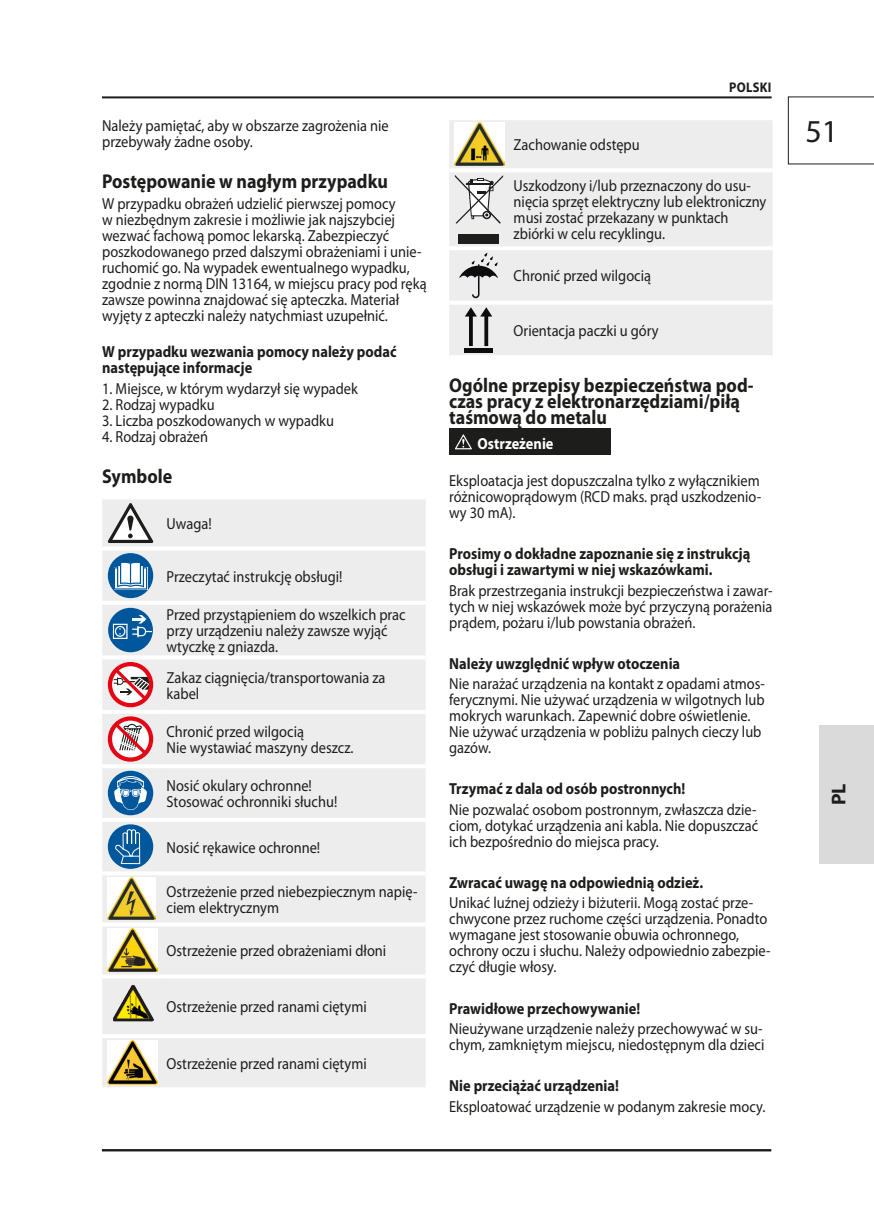
<style>
.page{position:relative;width:874px;height:1225px;background:#fff}
.page>*{position:absolute;margin:0;border:0;box-sizing:border-box;transform-origin:0 0}
.t1{font:32px "Myriad Pro";color:#1d1d1b}
.Überschrift{font:700 20px/16px "Myriad Pro";color:#1d1d1b;scale:.9 1}
.Überschrift-2{font:700 20px "Myriad Pro";color:#1d1d1b}
.t2{font:16px/16px "Myriad Pro";color:#1d1d1b;scale:.9 1}
.t3{font:700 16px/16px "Myriad Pro";color:#1d1d1b;scale:.9 1}
.t4{font:700 16px "Myriad Pro";color:#fff;scale:.9 1}
.t5{font:700 14px "Myriad Pro";letter-spacing:.02em;color:#1d1d1b;scale:.9 1}
</style>
<div class="page">
<hr style="left:102px;top:1149px;width:668px;height:2px;background:#1d1d1b">
<hr style="left:102px;top:96px;width:669px;height:2px;background:#1d1d1b">
<svg style="left:787px;top:96px;width:86px;height:69px"></svg>
<div style="left:856px;top:725px;width:17px;height:138px;background:#dadada"></div>
<div style="left:818px;top:725px;width:38px;height:138px;background:#dadada"></div>
<div style="left:102px;top:500px;width:323px;height:587px;background:#ededed"></div>
<hr style="left:102px;top:546px;width:59px;height:4px;background:#fff">
<hr style="left:161px;top:546px;width:264px;height:4px;background:#fff">
<svg style="left:102px;top:600px;width:59px;height:4px"></svg>
<svg style="left:161px;top:600px;width:264px;height:4px"></svg>
<hr style="left:102px;top:655px;width:59px;height:4px;background:#fff">
<hr style="left:161px;top:655px;width:264px;height:4px;background:#fff">
<hr style="left:102px;top:710px;width:59px;height:4px;background:#fff">
<hr style="left:161px;top:710px;width:264px;height:4px;background:#fff">
<hr style="left:102px;top:764px;width:59px;height:4px;background:#fff">
<hr style="left:161px;top:764px;width:264px;height:4px;background:#fff">
<hr style="left:102px;top:818px;width:59px;height:4px;background:#fff">
<hr style="left:161px;top:818px;width:264px;height:4px;background:#fff">
<hr style="left:102px;top:871px;width:59px;height:4px;background:#fff">
<hr style="left:161px;top:871px;width:264px;height:4px;background:#fff">
<hr style="left:102px;top:922px;width:59px;height:4px;background:#fff">
<hr style="left:161px;top:922px;width:264px;height:4px;background:#fff">
<hr style="left:102px;top:974px;width:59px;height:4px;background:#fff">
<hr style="left:161px;top:974px;width:264px;height:4px;background:#fff">
<hr style="left:102px;top:1034px;width:59px;height:4px;background:#fff">
<hr style="left:161px;top:1034px;width:264px;height:4px;background:#fff">
<svg style="left:108px;top:824px;width:45px;height:45px"></svg>
<svg style="left:107px;top:500px;width:46px;height:364px"></svg>
<img style="left:108px;top:878px;width:48px;height:41px">
<img style="left:108px;top:929px;width:49px;height:43px">
<img style="left:113px;top:984px;width:41px;height:37px">
<img style="left:108px;top:1040px;width:50px;height:44px">
<div style="left:449px;top:120px;width:323px;height:235px;background:#ededed"></div>
<hr style="left:449px;top:168px;width:58px;height:4px;background:#fff">
<hr style="left:507px;top:168px;width:265px;height:4px;background:#fff">
<hr style="left:449px;top:246px;width:58px;height:4px;background:#fff">
<hr style="left:449px;top:301px;width:58px;height:4px;background:#fff">
<hr style="left:507px;top:301px;width:265px;height:4px;background:#fff">
<hr style="left:507px;top:246px;width:265px;height:4px;background:#fff">
<img style="left:454px;top:123px;width:50px;height:43px">
<div style="left:458px;top:234px;width:40px;height:10px;background:#1d1d1b"></div>
<svg style="left:454px;top:175px;width:49px;height:49px"></svg>
<svg style="left:459px;top:253px;width:38px;height:46px;background:#bebebe"></svg>
<svg style="left:464px;top:307px;width:28px;height:39px"></svg>
<hr style="left:464px;top:348px;width:29px;height:4px;background:#0e0c0f">
<div style="left:449px;top:429px;width:161px;height:26px;background:#1d1d1b"></div>
<svg style="left:455px;top:434px;width:17px;height:15px"></svg>
<p class="t2" style="left:102px;top:117px;width:320px">Należy pamiętać, aby w obszarze zagrożenia nie przebywały żadne osoby.</p>
<p class="Überschrift" style="left:102px;top:173px;width:319px">Postępowanie w nagłym przypadku</p>
<p class="t2" style="left:102px;top:195px;width:362px">W przypadku obrażeń udzielić pierwszej pomocy<br>w niezbędnym zakresie i możliwie jak najszybciej wezwać fachową pomoc lekarską. Zabezpieczyć poszkodowanego przed dalszymi obrażeniami i unie&shy;ruchomić go. Na wypadek ewentualnego wypadku, zgodnie z normą DIN 13164, w miejscu pracy pod ręką zawsze powinna znajdować się apteczka. Materiał wyjęty z apteczki należy natychmiast uzupełnić.</p>
<p class="t3" style="left:102px;top:343px;width:328px">W przypadku wezwania pomocy należy podać następujące informacje</p>
<p class="t2" style="left:102px;top:380px;width:285px">1. Miejsce, w którym wydarzył się wypadek</p>
<p class="t2" style="left:102px;top:396px;width:126px">2. Rodzaj wypadku</p>
<p class="t2" style="left:102px;top:412px;width:259px">3. Liczba poszkodowanych w wypadku</p>
<p class="t2" style="left:102px;top:428px;width:119px">4. Rodzaj obrażeń</p>
<p class="Überschrift" style="left:102px;top:467px;width:79px">Symbole</p>
<p class="t2" style="left:166px;top:515px;width:52px">Uwaga!</p>
<p class="t2" style="left:166px;top:568px;width:197px">Przeczytać instrukcję obsługi!</p>
<p class="t2" style="left:166px;top:606px;width:267px">Przed przystąpieniem do wszelkich prac przy urządzeniu należy zawsze wyjąć wtyczkę z gniazda.</p>
<p class="t2" style="left:166px;top:669px;width:244px">Zakaz ciągnięcia/transportowania za kabel</p>
<p class="t2" style="left:166px;top:723px;width:209px">Chronić przed wilgocią<br>Nie wystawiać maszyny deszcz.</p>
<p class="t2" style="left:166px;top:777px;width:191px">Nosić okulary ochronne!<br>Stosować ochronniki słuchu!</p>
<p class="t2" style="left:166px;top:839px;width:172px">Nosić rękawice ochronne!</p>
<p class="t2" style="left:166px;top:883px;width:280px">Ostrzeżenie przed niebezpiecznym napię&shy;ciem elektrycznym</p>
<p class="t2" style="left:166px;top:943px;width:245px">Ostrzeżenie przed obrażeniami dłoni</p>
<p class="t2" style="left:166px;top:998px;width:224px">Ostrzeżenie przed ranami ciętymi</p>
<p class="t2" style="left:166px;top:1055px;width:224px">Ostrzeżenie przed ranami ciętymi</p>
<p class="t5" style="left:729px;top:78px;width:48px">POLSKI</p>
<p class="t2" style="left:513px;top:137px;width:142px">Zachowanie odstępu</p>
<p class="t2" style="left:513px;top:178px;width:282px">Uszkodzony i/lub przeznaczony do usu&shy;nięcia sprzęt elektryczny lub elektroniczny musi zostać przekazany w punktach zbiórki w celu recyklingu.</p>
<p class="t2" style="left:513px;top:268px;width:154px">Chronić przed wilgocią</p>
<p class="t2" style="left:513px;top:322px;width:162px">Orientacja paczki u góry</p>
<p class="Überschrift" style="left:449px;top:377px;width:339px">Ogólne przepisy bezpieczeństwa pod&shy;czas pracy z elektronarzędziami/piłą taśmową do metalu</p>
<p class="t4" style="left:477px;top:433px;width:86px">Ostrzeżenie</p>
<p class="t2" style="left:449px;top:472px;width:348px;text-align:justify">Eksploatacja jest dopuszczalna tylko z wyłącznikiem różnicowoprądowym (RCD maks. prąd uszkodzenio&shy;wy 30 mA).</p>
<p class="t3" style="left:449px;top:545px;width:336px">Prosimy o dokładne zapoznanie się z instrukcją obsługi i zawartymi w niej wskazówkami.</p>
<p class="t2" style="left:449px;top:582px;width:361px;text-align:justify">Brak przestrzegania instrukcji bezpieczeństwa i zawar&shy;tych w niej wskazówek może być przyczyną porażenia prądem, pożaru i/lub powstania obrażeń.</p>
<p class="t3" style="left:449px;top:654px;width:258px">Należy uwzględnić wpływ otoczenia</p>
<p class="t2" style="left:449px;top:675px;width:352px">Nie narażać urządzenia na kontakt z opadami atmos&shy;ferycznymi. Nie używać urządzenia w wilgotnych lub mokrych warunkach. Zapewnić dobre oświetlenie.<br>Nie używać urządzenia w pobliżu palnych cieczy lub gazów.</p>
<p class="t3" style="left:449px;top:780px;width:264px">Trzymać z dala od osób postronnych!</p>
<p class="t2" style="left:449px;top:801px;width:344px;text-align:justify">Nie pozwalać osobom postronnym, zwłaszcza dzie&shy;ciom, dotykać urządzenia ani kabla. Nie dopuszczać ich bezpośrednio do miejsca pracy.</p>
<p class="t3" style="left:449px;top:874px;width:283px">Zwracać uwagę na odpowiednią odzież.</p>
<p class="t2" style="left:449px;top:895px;width:358px">Unikać luźnej odzieży i biżuterii. Mogą zostać prze&shy;chwycone przez ruchome części urządzenia. Ponadto wymagane jest stosowanie obuwia ochronnego, ochrony oczu i słuchu. Należy odpowiednio zabezpie&shy;czyć długie włosy.</p>
<p class="t3" style="left:449px;top:999px;width:214px">Prawidłowe przechowywanie!</p>
<p class="t2" style="left:449px;top:1020px;width:351px">Nieużywane urządzenie należy przechowywać w su&shy;chym, zamkniętym miejscu, niedostępnym dla dzieci</p>
<p class="t3" style="left:449px;top:1077px;width:190px">Nie przeciążać urządzenia!</p>
<p class="t2" style="left:449px;top:1098px;width:352px">Eksploatować urządzenie w podanym zakresie mocy.</p>
<h1 class="t1" style="left:805px;top:112px;width:34px">51</h1>
<p class="Überschrift-2" style="left:825px;top:805px;width:23px;rotate:-90deg">PL</p>
</div>
